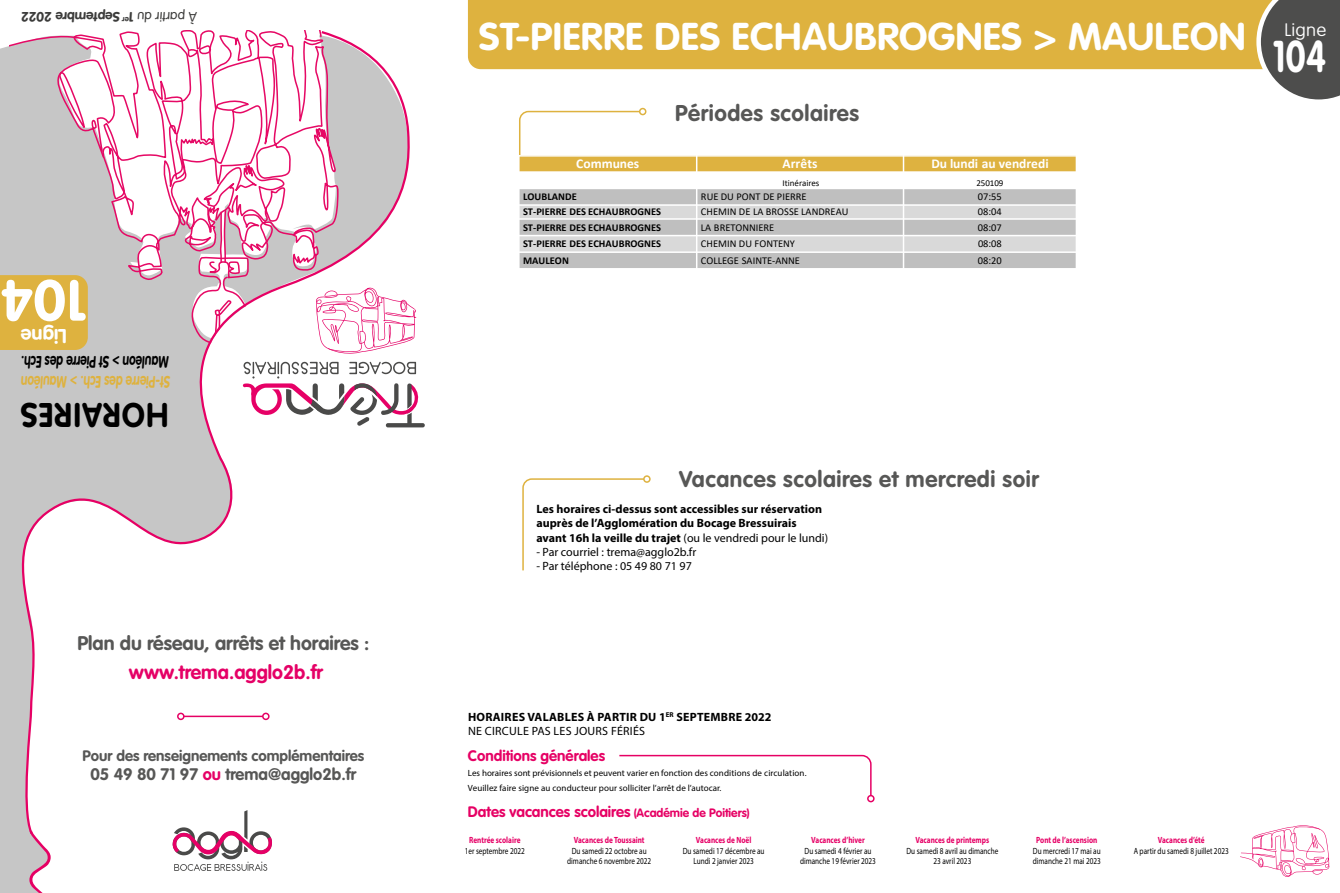
<style>
.page{position:relative;width:1340px;height:893px;background:#fff}
.page>*{position:absolute;margin:0;border:0;box-sizing:border-box;transform-origin:0 0}
.t1{font:700 57px "VAG Rounded Std";color:#fff}
.t2{font:700 43.95px "VAG Rounded Std";color:#fff;scale:.79 1}
.t3{font:700 38.25px "VAG Rounded Std";letter-spacing:.01em;color:#fff}
.t4{font:700 33.75px "VAG Rounded Std";letter-spacing:.04em;color:#000;scale:.93 1}
.t5{font:700 22.5px "VAG Rounded Std";letter-spacing:.025em;color:#575756}
.t6{font:700 19.8px "VAG Rounded Std";color:#fff}
.t7{font:700 19.5px "VAG Rounded Std";color:#575756}
.t8{font:700 19.5px "VAG Rounded Std";color:#e50066}
.t9{font:100 17.85px "VAG Rounded Std";letter-spacing:.01em;color:#fff;scale:1.05 1}
.t10{font:700 16.5px "VAG Rounded Std";color:#575756}
.t11{font:700 16.5px "VAG Rounded Std";color:#deb23f;scale:.72 1}
.t12{font:700 16.5px "VAG Rounded Std";color:#000;scale:.72 1}
.t13{font:700 15px "VAG Rounded Std";color:#e60064}
.t14{font:700 15px "VAG Rounded Std";color:#575756}
.t15{font:700 13.5px "Calibri";letter-spacing:-.005em;color:#fff}
.t16{font:700 13.5px "VAG Rounded Std";color:#3c3c3b}
.t17{font:700 12px/14.4px "Myriad Pro";color:#000}
.t18{font:700 12px/14.4px "Myriad Pro";letter-spacing:.02em;color:#000}
.t19{font:12px "Myriad Pro";color:#000}
.t20{font:10.5px "Calibri";letter-spacing:-.005em;color:#000}
.t21{font:700 10.5px "Calibri";color:#000}
.t22{font:9px/10.8px "Myriad Pro";color:#000;text-align:center;scale:.8 1}
.t23{font:9px/15px "Myriad Pro";color:#000}
.t24{font:700 9px "Myriad Pro";color:#e60066;scale:.8 1}
.t25{font:9px "Calibri";letter-spacing:-.005em;color:#000}
.s1{font-weight:300}
.s2{color:#e50066}
.s3{font-weight:400}
.s4{font-size:12px}
</style>
<div class="page">
<div style="left:0;top:46px;width:175px;height:405px;background:#c6c6c6"></div>
<svg style="left:0;top:451px;width:175px;height:442px"></svg>
<svg style="left:11px;top:456px;width:232px;height:380px"></svg>
<svg style="left:29px;top:831px;width:22px;height:62px"></svg>
<svg style="left:9px;top:31px;width:159px;height:249px"></svg>
<svg style="left:56px;top:58px;width:62px;height:101px"></svg>
<svg style="left:175px;top:354px;width:239px;height:109px"></svg>
<div style="left:170px;top:809px;width:107px;height:69px;background:#fff"></div>
<svg style="left:172px;top:810px;width:100px;height:61px"></svg>
<hr style="left:184px;top:716px;width:79px;height:1px;background:#e60064">
<div style="left:262px;top:713px;width:7px;height:7px;border:2px solid #e60064;border-radius:50%"></div>
<div style="left:177px;top:713px;width:7px;height:7px;border:2px solid #e60064;border-radius:50%"></div>
<div style="left:0;top:275px;width:88px;height:75px;background:#deb23f"></div>
<svg style="left:168px;top:30px;width:249px;height:324px"></svg>
<svg style="left:243px;top:362px;width:182px;height:65px"></svg>
<div style="left:468px;top:0;width:788px;height:69px;background:#deb23f"></div>
<svg style="left:519px;top:110px;width:122px;height:45px"></svg>
<div style="left:639px;top:108px;width:7px;height:7px;border:2px solid #deb23f;border-radius:50%"></div>
<svg style="left:1256px;top:0;width:83px;height:100px;background:#6c6a65"></svg>
<svg style="left:1240px;top:825px;width:89px;height:52px"></svg>
<svg style="left:619px;top:754px;width:253px;height:43px"></svg>
<div style="left:867px;top:795px;width:7px;height:7px;border:2px solid #e60064;border-radius:50%"></div>
<svg style="left:522px;top:478px;width:123px;height:93px"></svg>
<div style="left:643px;top:475px;width:7px;height:8px;border:2px solid #deb23f;border-radius:50%"></div>
<div style="left:519px;top:156px;width:177px;height:16px;background:#deb240"></div>
<div style="left:696px;top:156px;width:207px;height:16px;background:#deb240"></div>
<div style="left:903px;top:156px;width:173px;height:16px;background:#deb240"></div>
<div style="left:519px;top:188px;width:177px;height:17px;background:#bfbfbf"></div>
<div style="left:696px;top:188px;width:207px;height:17px;background:#bfbfbf"></div>
<div style="left:903px;top:188px;width:173px;height:17px;background:#bfbfbf"></div>
<div style="left:519px;top:205px;width:177px;height:14px;background:#d9d9d9"></div>
<div style="left:696px;top:205px;width:207px;height:14px;background:#d9d9d9"></div>
<div style="left:903px;top:205px;width:173px;height:14px;background:#d9d9d9"></div>
<div style="left:519px;top:219px;width:177px;height:17px;background:#bfbfbf"></div>
<div style="left:696px;top:219px;width:207px;height:17px;background:#bfbfbf"></div>
<div style="left:903px;top:219px;width:173px;height:17px;background:#bfbfbf"></div>
<div style="left:519px;top:236px;width:177px;height:16px;background:#d9d9d9"></div>
<div style="left:696px;top:236px;width:207px;height:16px;background:#d9d9d9"></div>
<div style="left:903px;top:236px;width:173px;height:16px;background:#d9d9d9"></div>
<div style="left:519px;top:252px;width:177px;height:17px;background:#bfbfbf"></div>
<div style="left:696px;top:252px;width:207px;height:17px;background:#bfbfbf"></div>
<div style="left:903px;top:252px;width:173px;height:17px;background:#bfbfbf"></div>
<hr style="left:696px;top:155px;width:1px;height:115px;background:#fff">
<hr style="left:902px;top:155px;width:2px;height:115px;background:#fff">
<hr style="left:518px;top:171px;width:559px;height:2px;background:#fff">
<hr style="left:518px;top:188px;width:559px;height:1px;background:#fff">
<hr style="left:518px;top:204px;width:559px;height:2px;background:#fff">
<hr style="left:518px;top:218px;width:559px;height:2px;background:#fff">
<hr style="left:518px;top:235px;width:559px;height:1px;background:#fff">
<hr style="left:518px;top:251px;width:559px;height:2px;background:#fff">
<hr style="left:1075px;top:155px;width:2px;height:115px;background:#fff">
<hr style="left:518px;top:155px;width:559px;height:2px;background:#fff">
<hr style="left:518px;top:268px;width:559px;height:2px;background:#fff">
<h3 class="t16" style="left:197px;top:25px;width:178px;rotate:-180deg"><span class="s1">À partir du</span> 1<sup>er</sup> Septembre 2022</h3>
<h1 class="t1" style="left:87px;top:334px;width:88px;rotate:-180deg">104</h1>
<h3 class="t6" style="left:67px;top:348px;width:47px;rotate:-180deg">Ligne</h3>
<h3 class="t12" style="left:169px;top:371px;width:209px;rotate:-180deg">Mauléon &gt; St Pierre des Ech.</h3>
<h3 class="t11" style="left:170px;top:391px;width:211px;rotate:-180deg">St-Pierre des Ech. &gt; Mauléon</h3>
<h3 class="t4" style="left:168px;top:434px;width:160px;rotate:-180deg">HORAIRES</h3>
<h3 class="t7" style="left:77px;top:632px;width:293px">Plan du réseau, arrêts et horaires :</h3>
<h3 class="t8" style="left:129px;top:660px;width:196px">www.trema.agglo2b.fr</h3>
<h3 class="t14" style="left:82px;top:746px;width:283px">Pour des renseignements complémentaires</h3>
<h3 class="t10" style="left:90px;top:765px;width:267px">05 49 80 71 97 <span class="s2">ou</span> trema@agglo2b.fr</h3>
<h3 class="t3" style="left:479px;top:14px;width:768px">ST-PIERRE DES ECHAUBROGNES &gt; MAULEON</h3>
<h3 class="t5" style="left:675px;top:100px;width:185px">Périodes scolaires</h3>
<h3 class="t15" style="left:576px;top:154px;width:64px">Communes</h3>
<h3 class="t15" style="left:782px;top:154px;width:36px">Arrêts</h3>
<h3 class="t15" style="left:931px;top:154px;width:119px">Du lundi au vendredi</h3>
<p class="t25" style="left:782px;top:177px;width:38px">Itinéraires</p>
<p class="t25" style="left:976px;top:177px;width:29px">250109</p>
<p class="t21" style="left:523px;top:189px;width:55px">LOUBLANDE</p>
<p class="t20" style="left:701px;top:189px;width:107px">RUE DU PONT DE PIERRE</p>
<p class="t20" style="left:978px;top:189px;width:25px">07:55</p>
<p class="t21" style="left:523px;top:205px;width:139px">ST-PIERRE DES ECHAUBROGNES</p>
<p class="t20" style="left:701px;top:205px;width:149px">CHEMIN DE LA BROSSE LANDREAU</p>
<p class="t20" style="left:978px;top:205px;width:25px">08:04</p>
<p class="t21" style="left:523px;top:220px;width:139px">ST-PIERRE DES ECHAUBROGNES</p>
<p class="t20" style="left:701px;top:220px;width:75px">LA BRETONNIERE</p>
<p class="t20" style="left:978px;top:220px;width:25px">08:07</p>
<p class="t21" style="left:523px;top:236px;width:139px">ST-PIERRE DES ECHAUBROGNES</p>
<p class="t20" style="left:701px;top:237px;width:95px">CHEMIN DU FONTENY</p>
<p class="t20" style="left:978px;top:237px;width:25px">08:08</p>
<p class="t21" style="left:523px;top:253px;width:47px">MAULEON</p>
<p class="t20" style="left:701px;top:253px;width:100px">COLLEGE SAINTE-ANNE</p>
<p class="t20" style="left:978px;top:253px;width:25px">08:20</p>
<h3 class="t9" style="left:1284px;top:20px;width:41px">Ligne</h3>
<h2 class="t2" style="left:1272px;top:31px;width:69px">104</h2>
<h3 class="t5" style="left:679px;top:466px;width:361px">Vacances scolaires et mercredi soir</h3>
<h3 class="t17" style="left:536px;top:501px;width:293px">Les horaires ci-dessus sont accessibles sur réservation auprès de l’Agglomération du Bocage Bressuirais avant 16h la veille du trajet <span class="s3">(ou le vendredi pour le lundi)</span></h3>
<h3 class="t19" style="left:536px;top:545px;width:161px">- Par courriel : trema@agglo2b.fr</h3>
<h3 class="t19" style="left:536px;top:559px;width:157px">- Par téléphone : 05 49 80 71 97</h3>
<h3 class="t18" style="left:468px;top:709px;width:305px">HORAIRES VALABLES À PARTIR DU 1<sup>ER</sup> SEPTEMBRE 2022<br><span class="s3">NE CIRCULE PAS LES JOURS FÉRIÉS</span></h3>
<h3 class="t13" style="left:468px;top:747px;width:139px">Conditions générales</h3>
<p class="t23" style="left:468px;top:765px;width:340px">Les horaires sont prévisionnels et peuvent varier en fonction des conditions de circulation.<br>Veuillez faire signe au conducteur pour solliciter l’arrêt de l’autocar.</p>
<h3 class="t13" style="left:468px;top:803px;width:283px">Dates vacances scolaires <span class="s4">(Académie de Poitiers)</span></h3>
<p class="t24" style="left:469px;top:834px;width:66px">Rentrée scolaire</p>
<p class="t22" style="left:465px;top:845px;width:76px">1er septembre 2022</p>
<p class="t24" style="left:574px;top:834px;width:90px">Vacances de Toussaint</p>
<p class="t22" style="left:567px;top:845px;width:106px">Du samedi 22 octobre au dimanche 6 novembre 2022</p>
<p class="t24" style="left:696px;top:834px;width:71px">Vacances de Noël</p>
<p class="t22" style="left:682px;top:845px;width:104px">Du samedi 17 décembre au<br>Lundi 2 janvier 2023</p>
<p class="t24" style="left:811px;top:834px;width:68px">Vacances d’hiver</p>
<p class="t22" style="left:800px;top:845px;width:96px">Du samedi 4 février au dimanche 19 février 2023</p>
<p class="t24" style="left:915px;top:834px;width:94px">Vacances de printemps</p>
<p class="t22" style="left:906px;top:845px;width:116px">Du samedi 8 avril au dimanche<br>23 avril 2023</p>
<p class="t24" style="left:1036px;top:834px;width:78px">Pont de l’ascension</p>
<p class="t22" style="left:1032px;top:845px;width:86px;text-align:left">Du mercredi 17 mai au dimanche 21 mai 2023</p>
<p class="t24" style="left:1157px;top:834px;width:60px">Vacances d’été</p>
<p class="t22" style="left:1133px;top:845px;width:120px">A partir du samedi 8 juillet 2023</p>
</div>
